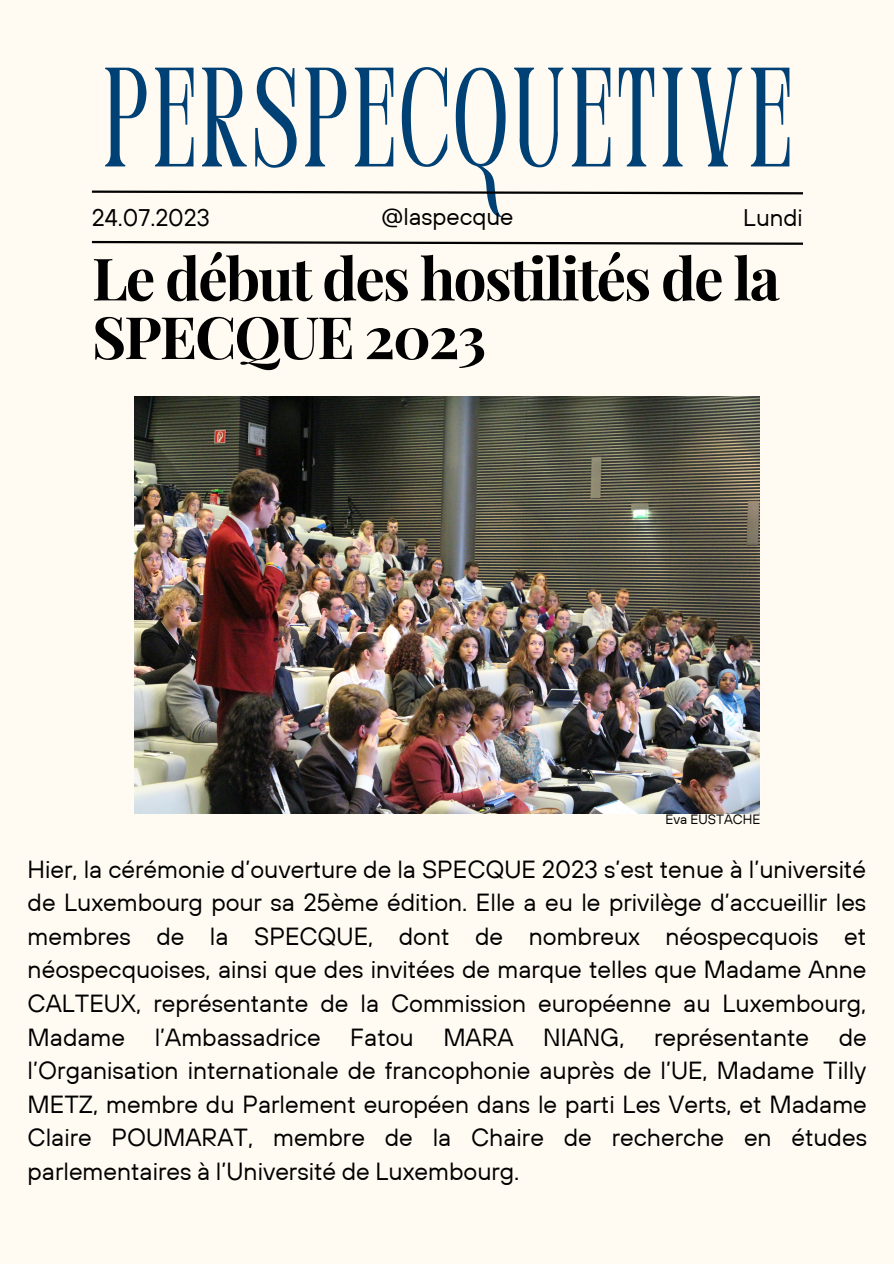
<style>
.page{position:relative;width:894px;height:1264px;background:#fff}
.page>*{position:absolute;margin:0;border:0;box-sizing:border-box;transform-origin:0 0}
.t1{font:condensed 141.15px "Perandoryv 2";letter-spacing:.045em;color:#004175}
.t2{font:700 58.5px/58.5px "Playfair Display";letter-spacing:-.035em;color:#000}
.t3{font:24.75px/33.6px "TT Hoves";color:#000;text-align:justify}
.t4{font:24px "TT Hoves";color:#000}
.t5{font:13.5px "TT Hoves";color:#000}
</style>
<div class="page">
<div style="left:0;top:0;width:893px;height:1263px;background:#fffbf2"></div>
<svg style="left:91px;top:190px;width:712px;height:5px"></svg>
<svg style="left:91px;top:240px;width:712px;height:5px"></svg>
<img style="left:134px;top:396px;width:625px;height:417px">
<p class="t1" style="left:104px;top:61px;width:688px">PERSPECQUETIVE</p>
<p class="t4" style="left:92px;top:202px;width:119px">24.07.2023</p>
<p class="t4" style="left:381px;top:201px;width:134px">@laspecque</p>
<p class="t4" style="left:743px;top:202px;width:61px">Lundi</p>
<p class="t2" style="left:92px;top:247px;width:689px">Le début des hostilités de la<br>SPECQUE 2023</p>
<p class="t5" style="left:665px;top:811px;width:96px">Eva EUSTACHE</p>
<p class="t3" style="left:28px;top:851px;width:840px">Hier, la cérémonie d’ouverture de la SPECQUE 2023 s’est tenue à l’université de Luxembourg pour sa 25ème édition. Elle a eu le privilège d’accueillir les membres de la SPECQUE, dont de nombreux néospecquois et néospecquoises, ainsi que des invitées de marque telles que Madame Anne CALTEUX, représentante de la Commission européenne au Luxembourg, Madame l’Ambassadrice Fatou MARA NIANG, représentante de l’Organisation internationale de francophonie auprès de l’UE, Madame Tilly METZ, membre du Parlement européen dans le parti Les Verts, et Madame Claire POUMARAT, membre de la Chaire de recherche en études parlementaires à l’Université de Luxembourg.</p>
</div>
